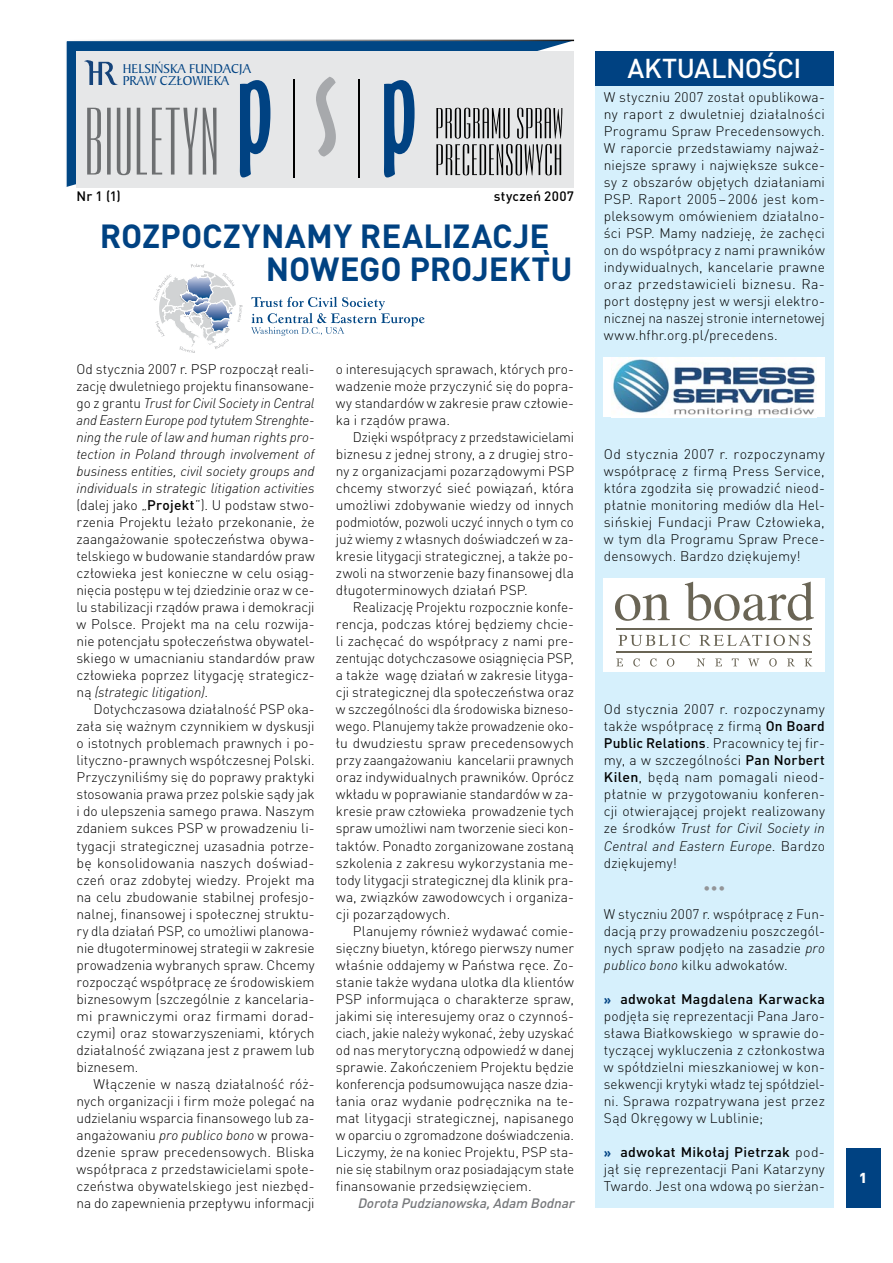
<style>
.page{position:relative;width:893px;height:1263px;background:#fff}
.page>*{position:absolute;margin:0;border:0;box-sizing:border-box;transform-origin:0 0}
.t1{font:700 33px/33px "DIN Festival";letter-spacing:-.005em;color:#004282}
.t2{font:500 27px "DIN Festival";letter-spacing:-.02em;color:#fff}
.t3{font:300 13.8px/17px "DIN Festival";letter-spacing:.005em;color:#000;text-align:justify}
.t4{font:500 13.8px "DIN Festival";letter-spacing:.025em;color:#000}
.t5{font:300 13.8px "DIN Festival";color:#939598}
.t6{font:700 13.8px "Futura TCE";color:#004282}
.t7{font:13.5px/12.5px "Baker Signet PL";color:#004282}
.t8{font:italic 500 13.5px "DIN Festival";color:#76787b}
.t9{font:500 13.5px "DIN Festival";letter-spacing:.02em;color:#000}
.s1{font-style:italic}
.s2{font-weight:500}
</style>
<div class="page">
<svg style="left:66px;top:39px;width:509px;height:149px;background:#396c9a"></svg>
<div style="left:595px;top:85px;width:238px;height:1123px;background:#d6f0fc"></div>
<div style="left:595px;top:51px;width:238px;height:34px;background:#004282"></div>
<div style="left:604px;top:578px;width:221px;height:94px;background:#fff"></div>
<svg style="left:615px;top:594px;width:55px;height:27px"></svg>
<svg style="left:685px;top:581px;width:129px;height:40px"></svg>
<svg style="left:618px;top:635px;width:72px;height:11px"></svg>
<svg style="left:699px;top:635px;width:111px;height:11px"></svg>
<hr style="left:616px;top:628px;width:196px;height:1px;background:#6a6555">
<hr style="left:616px;top:651px;width:196px;height:2px;background:#6a6555">
<svg style="left:616px;top:658px;width:196px;height:8px"></svg>
<div style="left:604px;top:357px;width:221px;height:60px;background:#fff"></div>
<img style="left:613px;top:359px;width:203px;height:57px">
<div style="left:77px;top:51px;width:497px;height:136px;background:#e6e7e8"></div>
<svg style="left:251px;top:297px;width:174px;height:39px"></svg>
<svg style="left:154px;top:264px;width:88px;height:89px"></svg>
<svg style="left:84px;top:60px;width:34px;height:25px"></svg>
<hr style="left:359px;top:79px;width:1px;height:99px;background:#000">
<hr style="left:293px;top:79px;width:1px;height:99px;background:#000">
<svg style="left:384px;top:80px;width:31px;height:97px"></svg>
<svg style="left:240px;top:80px;width:30px;height:97px"></svg>
<svg style="left:316px;top:77px;width:20px;height:80px"></svg>
<svg style="left:436px;top:108px;width:126px;height:67px"></svg>
<svg style="left:87px;top:108px;width:129px;height:67px"></svg>
<div style="left:846px;top:1148px;width:34px;height:60px;background:#004282"></div>
<p class="t7" style="left:123px;top:62px;width:130px">HELSIŃSKA FUNDACJA<br>PRAW CZŁOWIEKA</p>
<p class="t9" style="left:77px;top:187px;width:46px">Nr 1 (1)</p>
<p class="t9" style="left:494px;top:187px;width:82px">styczeń 2007</p>
<h1 class="t1" style="left:266px;top:218px;width:308px;text-indent:-166px">ROZPOCZYNAMY REALIZACJĘ<br>NOWEGO PROJEKTU</h1>
<p class="t3" style="left:77px;top:361px;width:240px">Od stycznia 2007 r. PSP rozpoczął reali&shy;zację dwuletniego projektu finansowane&shy;go z grantu <span class="s1">Trust for Civil Society in Central and Eastern Europe pod tytułem Strenghte&shy;ning the rule of law and human rights pro&shy;tection in Poland through involvement of business entities, civil society groups and individuals in strategic litigation activities </span>(dalej jako „<span class="s2">Projekt</span>”). U podstaw stwo&shy;rzenia Projektu leżało przekonanie, że zaangażowanie społeczeństwa obywa&shy;telskiego w budowanie standardów praw człowieka jest konieczne w celu osiąg&shy;nięcia postępu w tej dziedzinie oraz w ce&shy;lu stabilizacji rządów prawa i demokracji w Polsce. Projekt ma na celu rozwija&shy;nie potencjału społeczeństwa obywatel&shy;skiego w umacnianiu standardów praw człowieka poprzez litygację strategicz&shy;ną <span class="s1">(strategic litigation)</span>.</p>
<p class="t3" style="left:77px;top:701px;width:240px;text-indent:17px">Dotychczasowa działalność PSP oka&shy;zała się ważnym czynnikiem w dyskusji o istotnych problemach prawnych i po&shy;lityczno-prawnych współczesnej Polski.<br>Przyczyniliśmy się do poprawy praktyki stosowania prawa przez polskie sądy jak i do ulepszenia samego prawa. Naszym zdaniem sukces PSP w prowadzeniu li&shy;tygacji strategicznej uzasadnia potrze&shy;bę konsolidowania naszych doświad&shy;czeń oraz zdobytej wiedzy. Projekt ma na celu zbudowanie stabilnej profesjo&shy;nalnej, finansowej i społecznej struktu&shy;ry dla działań PSP, co umożliwi planowa&shy;nie długoterminowej strategii w zakresie prowadzenia wybranych spraw. Chcemy rozpocząć współpracę ze środowiskiem biznesowym (szczególnie z kancelaria&shy;mi prawniczymi oraz firmami dorad&shy;czymi) oraz stowarzyszeniami, których działalność związana jest z prawem lub biznesem.</p>
<p class="t3" style="left:77px;top:1075px;width:240px;text-indent:17px">Włączenie w naszą działalność róż&shy;nych organizacji i firm może polegać na udzielaniu wsparcia finansowego lub za&shy;angażowaniu <span class="s1">pro publico bono</span> w prowa&shy;dzenie spraw precedensowych. Bliska współpraca z przedstawicielami społe&shy;czeństwa obywatelskiego jest niezbęd&shy;na do zapewnienia przepływu informacji</p>
<p class="t3" style="left:336px;top:361px;width:240px">o interesujących sprawach, których pro&shy;wadzenie może przyczynić się do popra&shy;wy standardów w zakresie praw człowie&shy;ka i rządów prawa.</p>
<p class="t3" style="left:336px;top:429px;width:240px;text-indent:17px">Dzięki współpracy z przedstawicielami biznesu z jednej strony, a z drugiej stro&shy;ny z organizacjami pozarządowymi PSP chcemy stworzyć sieć powiązań, która umożliwi zdobywanie wiedzy od innych podmiotów, pozwoli uczyć innych o tym co już wiemy z własnych doświadczeń w za&shy;kresie litygacji strategicznej, a także po&shy;zwoli na stworzenie bazy finansowej dla długoterminowych działań PSP.</p>
<p class="t3" style="left:336px;top:599px;width:240px;text-indent:17px">Realizację Projektu rozpocznie konfe&shy;rencja, podczas której będziemy chcie&shy;li zachęcać do współpracy z nami pre&shy;zentując dotychczasowe osiągnięcia PSP, a także wagę działań w zakresie lityga&shy;cji strategicznej dla społeczeństwa oraz w szczególności dla środowiska bizneso&shy;wego. Planujemy także prowadzenie oko&shy;łu dwudziestu spraw precedensowych przy zaangażowaniu kancelarii prawnych oraz indywidualnych prawników. Oprócz wkładu w poprawianie standardów w za&shy;kresie praw człowieka prowadzenie tych spraw umożliwi nam tworzenie sieci kon&shy;taktów. Ponadto zorganizowane zostaną szkolenia z zakresu wykorzystania me&shy;tody litygacji strategicznej dla klinik pra&shy;wa, związków zawodowcych i organiza&shy;cji pozarządowych.</p>
<p class="t3" style="left:336px;top:922px;width:240px;text-indent:17px">Planujemy również wydawać comie&shy;sięczny biuetyn, którego pierwszy numer właśnie oddajemy w Państwa ręce. Zo&shy;stanie także wydana ulotka dla klientów PSP informująca o charakterze spraw, jakimi się interesujemy oraz o czynnoś&shy;ciach, jakie należy wykonać, żeby uzyskać od nas merytoryczną odpowiedź w danej sprawie. Zakończeniem Projektu będzie konferencja podsumowująca nasze dzia&shy;łania oraz wydanie podręcznika na te&shy;mat litygacji strategicznej, napisanego w oparciu o zgromadzone doświadczenia.<br>Liczymy, że na koniec Projektu, PSP sta&shy;nie się stabilnym oraz posiadającym stałe finansowanie przedsięwzięciem.</p>
<p class="t8" style="left:357px;top:1194px;width:222px">Dorota Pudzianowska,Adam Bodnar</p>
<h2 class="t2" style="left:627px;top:51px;width:175px">AKTUALNOŚCI</h2>
<p class="t3" style="left:604px;top:88px;width:223px">W styczniu 2007 został opublikowa&shy;ny raport z dwuletniej działalności Programu Spraw Precedensowych.<br>W raporcie przedstawiamy najważ&shy;niejsze sprawy i największe sukce&shy;sy z obszarów objętych działaniami PSP. Raport 2005–2006 jest kom&shy;pleksowym omówieniem działalno&shy;ści PSP. Mamy nadzieję, że zachęci on do współpracy z nami prawników indywidualnych, kancelarie prawne oraz przedstawicieli biznesu. Ra&shy;port dostępny jest w wersji elektro&shy;nicznej na naszej stronie internetowej www.hfhr.org.pl/precedens.</p>
<p class="t3" style="left:604px;top:446px;width:223px">Od stycznia 2007 r. rozpoczynamy współpracę z firmą Press Service, która zgodziła się prowadzić nieod&shy;płatnie monitoring mediów dla Hel&shy;sińskiej Fundacji Praw Człowieka, w tym dla Programu Spraw Prece&shy;densowych. Bardzo dziękujemy!</p>
<p class="t3" style="left:604px;top:701px;width:223px">Od stycznia 2007 r. rozpoczynamy także współpracę z firmą <span class="s2">On Board Public Relations</span>. Pracownicy tej fir&shy;my, a w szczególności <span class="s2">Pan Norbert Kilen</span>, będą nam pomagali nieod&shy;płatnie w przygotowaniu konferen&shy;cji otwierającej projekt realizowany ze środków <span class="s1">Trust for Civil Society in Central and Eastern Europe</span>. Bardzo dziękujemy!</p>
<p class="t5" style="left:703px;top:879px;width:24px">•••</p>
<p class="t3" style="left:604px;top:905px;width:223px">W styczniu 2007 r. współpracę z Fun&shy;dacją przy prowadzeniu poszczegól&shy;nych spraw podjęło na zasadzie <span class="s1">pro publico bono</span> kilku adwokatów.</p>
<p class="t4" style="left:620px;top:990px;width:206px">adwokat Magdalena Karwacka</p>
<p class="t3" style="left:604px;top:1007px;width:223px">podjęła się reprezentacji Pana Jaro&shy;sława Białkowskiego w sprawie do&shy;tyczącej wykluczenia z członkostwa w spółdzielni mieszkaniowej w kon&shy;sekwencji krytyki władz tej spółdziel&shy;ni. Sprawa rozpatrywana jest przez Sąd Okręgowy w Lublinie;</p>
<p class="t3" style="left:604px;top:1143px;width:223px;text-indent:16px"><span class="s2">adwokat Mikołaj Pietrzak</span> pod&shy;jął się reprezentacji Pani Katarzyny Twardo. Jest ona wdową po sierżan-</p>
<p class="t6" style="left:604px;top:990px;width:9px">»</p>
<p class="t6" style="left:604px;top:1143px;width:9px">»</p>
</div>
